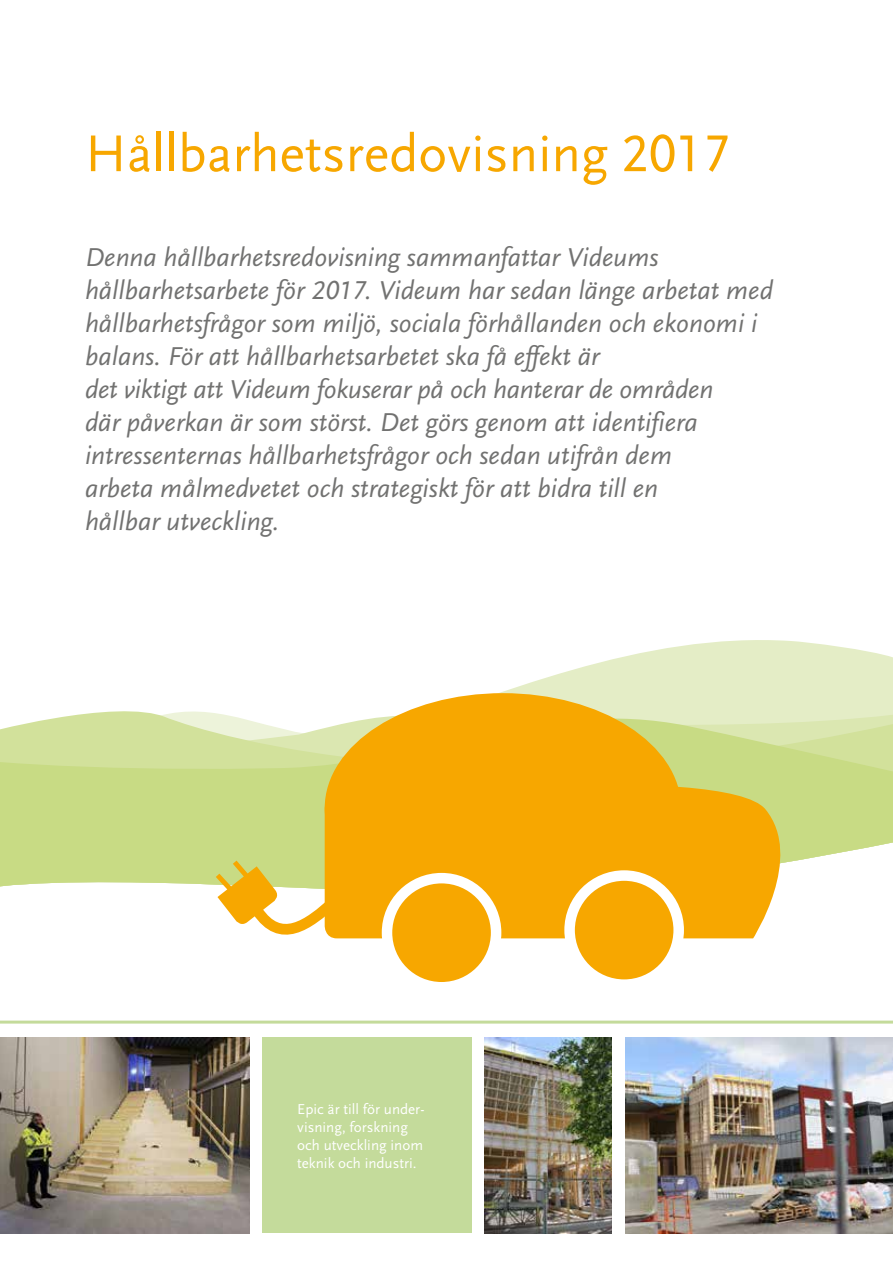
<style>
.page{position:relative;width:893px;height:1263px;background:#fff}
.page>*{position:absolute;margin:0;border:0;box-sizing:border-box;transform-origin:0 0}
.t1{font:54px "Scala Sans LF";color:#f7a700}
.t2{font:italic 27px/33px "Scala Sans LF";color:#727271}
.t3{font:15px/18px "Scala Sans";color:#fff}
</style>
<div class="page">
<hr style="left:0;top:1020px;width:893px;height:3px;background:#c4db9b">
<div style="left:262px;top:1037px;width:210px;height:196px;background:#c4db9b"></div>
<img style="left:625px;top:1037px;width:268px;height:196px">
<svg style="left:464px;top:640px;width:429px;height:56px;fill:#e4edc6"></svg>
<svg style="left:0;top:697px;width:893px;height:190px;background:#d6e3a3"></svg>
<svg style="left:325px;top:761px;width:480px;height:177px;background:#ebbe3f"></svg>
<div style="left:327px;top:696px;width:352px;height:225px;background:#f7a700;border-radius:50%"></div>
<div style="left:387px;top:878px;width:109px;height:109px;background:#f7a700;border-radius:50%"></div>
<div style="left:382px;top:873px;width:119px;height:119px;border:10px solid #fff;border-radius:50%"></div>
<div style="left:570px;top:875px;width:109px;height:110px;background:#f7a700;border-radius:50%"></div>
<div style="left:564px;top:870px;width:120px;height:120px;border:10px solid #fff;border-radius:50%"></div>
<svg style="left:211px;top:834px;width:217px;height:145px"></svg>
<img style="left:484px;top:1037px;width:128px;height:196px">
<img style="left:0;top:1037px;width:249px;height:196px">
<h1 class="t1" style="left:85px;top:124px;width:646px">Hållbarhetsredovisning 2017</h1>
<p class="t2" style="left:85px;top:241px;width:689px">Denna hållbarhetsredovisning sammanfattar Videums hållbarhetsarbete för 2017. Videum har sedan länge arbetat med hållbarhetsfrågor som miljö, sociala förhållanden och ekonomi i balans. För att hållbarhetsarbetet ska få effekt är<br>det viktigt att Videum fokuserar på och hanterar de områden<br>där påverkan är som störst. Det görs genom att identifiera intressenternas hållbarhetsfrågor och sedan utifrån dem<br>arbeta målmedvetet och strategiskt för att bidra till en<br>hållbar utveckling.</p>
<p class="t3" style="left:297px;top:1100px;width:129px">Epic är till för under&shy;visning, forskning och utveckling inom teknik och industri.</p>
</div>
